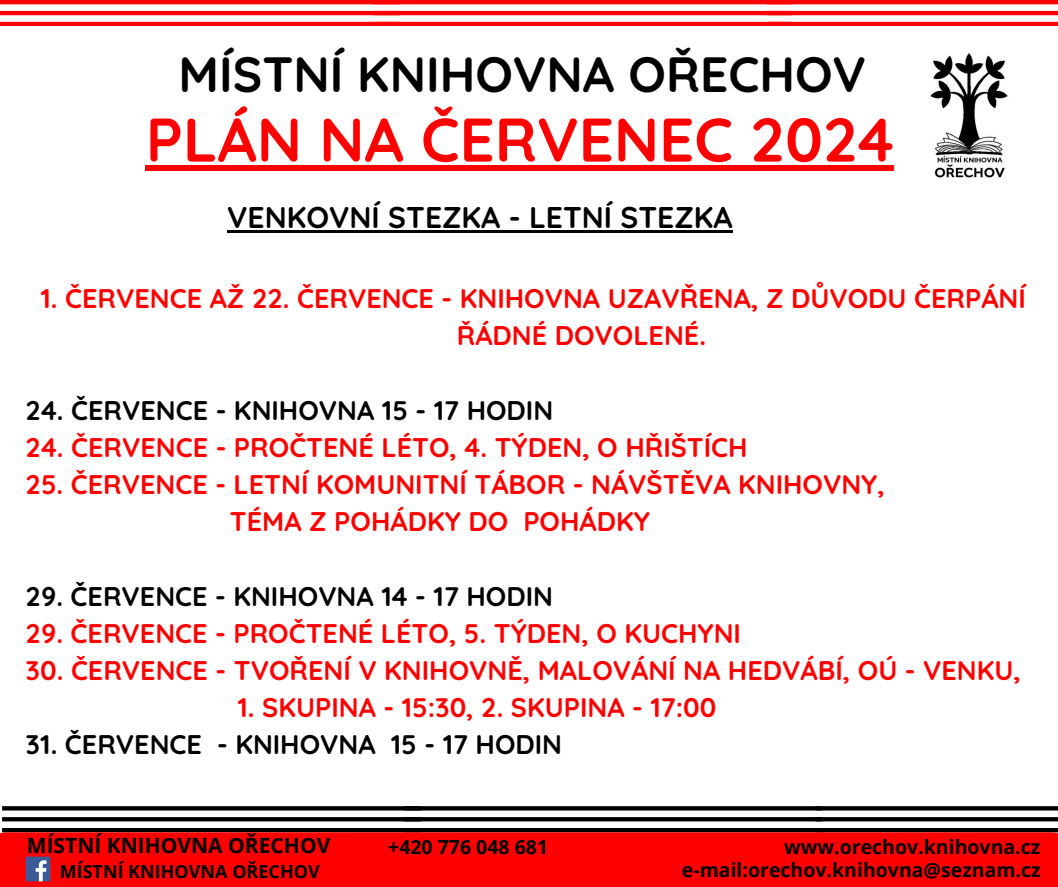
<style>
.page{position:relative;width:1058px;height:887px;background:#fff}
.page>*{position:absolute;margin:0;border:0;box-sizing:border-box;transform-origin:0 0}
.t1{font:700 61.5px "Quicksand";color:#f00}
.t2{font:700 49.5px "Quicksand";color:#000}
.t3{font:700 30px "Quicksand";color:#000}
.t4{font:700 27px/37.2px "Quicksand";color:#f00}
.t5{font:700 27px "Quicksand";color:#000}
.t6{font:700 21px "Open Sans";color:#000}
.t7{font:700 19.5px "Open Sans";color:#000}
.t8{font:700 18px "Open Sans";color:#000}
</style>
<div class="page">
<hr style="left:227px;top:231px;width:505px;height:2px;background:#000">
<img style="left:930px;top:53px;width:78px;height:125px">
<svg style="left:2px;top:806px;width:1056px;height:26px"></svg>
<svg style="left:0;top:0;width:1058px;height:26px"></svg>
<div style="left:0;top:832px;width:1058px;height:54px;background:#f00"></div>
<div style="left:26px;top:856px;width:24px;height:25px;background:#3d5a98"></div>
<svg style="left:36px;top:860px;width:11px;height:21px"></svg>
<div style="left:146px;top:165px;width:748px;height:6px;background:#f00"></div>
<h1 class="t2" style="left:179px;top:42px;width:689px">MÍSTNÍ KNIHOVNA OŘECHOV</h1>
<h3 class="t1" style="left:146px;top:100px;width:749px">PLÁN NA ČERVENEC 2024</h3>
<p class="t3" style="left:227px;top:198px;width:507px">VENKOVNÍ STEZKA - LETNÍ STEZKA</p>
<p class="t4" style="left:457px;top:279px;width:570px;text-indent:-416px">1. ČERVENCE AŽ 22. ČERVENCE - KNIHOVNA UZAVŘENA, Z DŮVODU ČERPÁNÍ<br>ŘÁDNÉ DOVOLENÉ.</p>
<p class="t5" style="left:26px;top:393px;width:529px">24. ČERVENCE - KNIHOVNA 15 - 17 HODIN</p>
<p class="t4" style="left:26px;top:428px;width:723px">24. ČERVENCE - PROČTENÉ LÉTO, 4. TÝDEN, O HŘIŠTÍCH</p>
<p class="t4" style="left:230px;top:465px;width:656px;text-indent:-204px">25. ČERVENCE - LETNÍ KOMUNITNÍ TÁBOR - NÁVŠTĚVA KNIHOVNY,<br>TÉMA Z POHÁDKY DO POHÁDKY</p>
<p class="t5" style="left:26px;top:578px;width:529px">29. ČERVENCE - KNIHOVNA 14 - 17 HODIN</p>
<p class="t4" style="left:26px;top:614px;width:717px">29. ČERVENCE - PROČTENÉ LÉTO, 5. TÝDEN, O KUCHYNI</p>
<p class="t4" style="left:26px;top:651px;width:996px">30. ČERVENCE - TVOŘENÍ V KNIHOVNĚ, MALOVÁNÍ NA HEDVÁBÍ, OÚ - VENKU,</p>
<p class="t4" style="left:237px;top:688px;width:480px">1. SKUPINA - 15:30, 2. SKUPINA - 17:00</p>
<p class="t5" style="left:26px;top:727px;width:538px">31. ČERVENCE - KNIHOVNA 15 - 17 HODIN</p>
<h3 class="t6" style="left:27px;top:830px;width:305px">MÍSTNÍ KNIHOVNA OŘECHOV</h3>
<p class="t8" style="left:60px;top:858px;width:261px">MÍSTNÍ KNIHOVNA OŘECHOV</p>
<p class="t7" style="left:388px;top:833px;width:161px">+420 776 048 681</p>
<h3 class="t7" style="left:784px;top:833px;width:258px">www.orechov.knihovna.cz</h3>
<h3 class="t7" style="left:682px;top:856px;width:360px">e-mail:orechov.knihovna@seznam.cz</h3>
</div>
